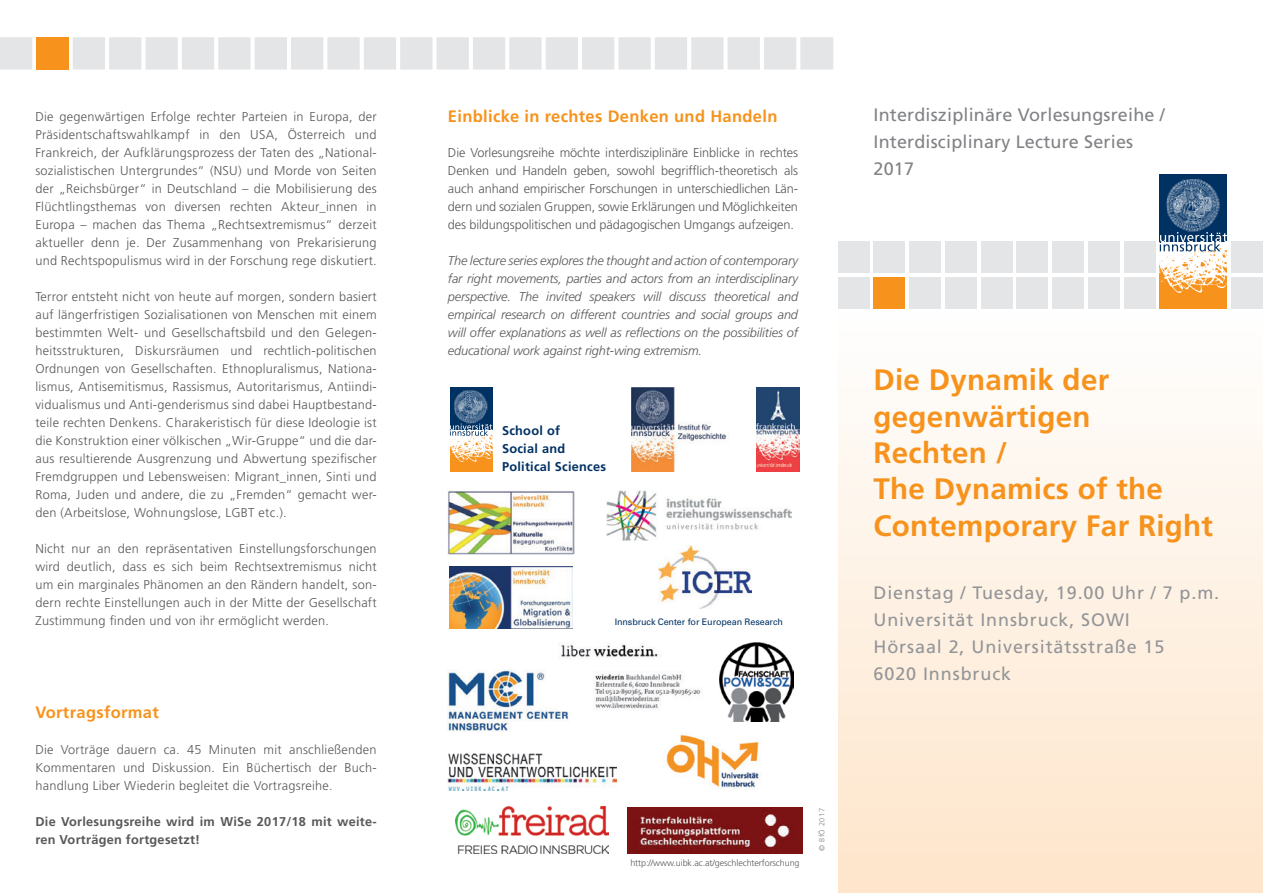
<style>
.page{position:relative;width:1263px;height:893px;background:#fff}
.page>*{position:absolute;margin:0;border:0;box-sizing:border-box;transform-origin:0 0}
.t1{font:700 29.55px/36.5px "Frutiger";letter-spacing:.01em;color:#f7931d}
.t2{font:18px/27px "Frutiger";letter-spacing:.05em;color:#939598}
.t3{font:18px/27px "Frutiger";letter-spacing:.01em;color:#808285}
.t4{font:700 16.5px "Frutiger";letter-spacing:.02em;color:#f7931d}
.t5{font:300 12.75px/18px "Frutiger";letter-spacing:.02em;color:#57585a;text-align:justify}
.t6{font:italic 300 12.75px/18px "Frutiger";letter-spacing:-.01em;color:#57585a;text-align:justify}
.t7{font:700 12.75px/18px "Frutiger";letter-spacing:.02em;color:#57585a}
.t8{font:700 12.75px/18px "Frutiger";letter-spacing:.02em;color:#003163}
.t9{font:300 9px "Frutiger";letter-spacing:-.01em;color:#57585a}
.t10{font:9px "Univers";letter-spacing:-.01em;color:#003163}
.t11{font:300 7.5px "Frutiger";letter-spacing:.055em;color:#808285}
</style>
<div class="page">
<div style="left:838px;top:312px;width:425px;height:581px;background:linear-gradient(to bottom,#fefefe,#fee5ca)"></div>
<svg style="left:0;top:37px;width:833px;height:33px;background:#e8e4e1"></svg>
<div style="left:1160px;top:241px;width:67px;height:68px;background:#f7931d"></div>
<img style="left:1160px;top:251px;width:67px;height:42px">
<div style="left:1160px;top:174px;width:67px;height:68px;background:#003163"></div>
<svg style="left:1160px;top:232px;width:67px;height:19px"></svg>
<img style="left:1165px;top:178px;width:55px;height:55px">
<div style="left:450px;top:430px;width:42px;height:42px;background:#f7931d"></div>
<img style="left:450px;top:436px;width:42px;height:26px">
<div style="left:450px;top:387px;width:42px;height:43px;background:#003163"></div>
<svg style="left:450px;top:424px;width:42px;height:12px"></svg>
<img style="left:454px;top:390px;width:34px;height:34px">
<div style="left:1124px;top:277px;width:32px;height:32px;background:#e4e5e7"></div>
<div style="left:873px;top:277px;width:32px;height:32px;background:#f7931d"></div>
<div style="left:838px;top:277px;width:31px;height:32px;background:#e4e5e7"></div>
<div style="left:1088px;top:277px;width:32px;height:32px;background:#e4e5e7"></div>
<div style="left:1052px;top:277px;width:32px;height:32px;background:#e4e5e7"></div>
<div style="left:1016px;top:277px;width:32px;height:32px;background:#e4e5e7"></div>
<div style="left:981px;top:277px;width:31px;height:32px;background:#e4e5e7"></div>
<div style="left:945px;top:277px;width:32px;height:32px;background:#e4e5e7"></div>
<div style="left:909px;top:277px;width:32px;height:32px;background:#e4e5e7"></div>
<div style="left:1088px;top:241px;width:32px;height:32px;background:#e4e5e7"></div>
<div style="left:1052px;top:241px;width:32px;height:32px;background:#e4e5e7"></div>
<div style="left:1016px;top:241px;width:32px;height:32px;background:#e4e5e7"></div>
<div style="left:981px;top:241px;width:31px;height:32px;background:#e4e5e7"></div>
<div style="left:945px;top:241px;width:32px;height:32px;background:#e4e5e7"></div>
<div style="left:873px;top:241px;width:32px;height:32px;background:#e4e5e7"></div>
<div style="left:838px;top:241px;width:31px;height:32px;background:#e4e5e7"></div>
<div style="left:909px;top:241px;width:32px;height:32px;background:#e4e5e7"></div>
<div style="left:1231px;top:277px;width:32px;height:32px;background:#e4e5e7"></div>
<div style="left:1231px;top:241px;width:32px;height:32px;background:#e4e5e7"></div>
<div style="left:1124px;top:241px;width:32px;height:32px;background:#e4e5e7"></div>
<img style="left:757px;top:387px;width:42px;height:85px">
<img style="left:666px;top:734px;width:93px;height:55px">
<img style="left:448px;top:490px;width:126px;height:65px">
<img style="left:449px;top:567px;width:123px;height:61px">
<img style="left:448px;top:670px;width:121px;height:61px">
<img style="left:456px;top:806px;width:153px;height:48px">
<img style="left:448px;top:753px;width:169px;height:37px">
<img style="left:628px;top:807px;width:174px;height:46px">
<img style="left:720px;top:642px;width:73px;height:80px">
<img style="left:558px;top:642px;width:143px;height:68px">
<img style="left:631px;top:387px;width:96px;height:85px">
<img style="left:606px;top:490px;width:185px;height:51px">
<img style="left:659px;top:546px;width:92px;height:63px">
<p class="t5" style="left:35px;top:107px;width:343px">Die gegenwärtigen Erfolge rechter Parteien in Europa, der Präsidentschaftswahlkampf in den USA, Österreich und Frankreich, der Aufklärungsprozess der Taten des „National&shy;sozialistischen Untergrundes“ (NSU) und Morde von Seiten der „Reichsbürger“ in Deutschland – die Mobilisierung des Flüchtlingsthemas von diversen rechten Akteur_innen in Europa – machen das Thema „Rechtsextremismus“ derzeit aktueller denn je. Der Zusammenhang von Prekarisierung und Rechtspopulismus wird in der Forschung rege diskutiert.</p>
<p class="t5" style="left:35px;top:288px;width:343px">Terror entsteht nicht von heute auf morgen, sondern basiert auf längerfristigen Sozialisationen von Menschen mit einem bestimmten Welt- und Gesellschaftsbild und den Gelegen&shy;heitsstrukturen, Diskursräumen und rechtlich-politischen Ordnungen von Gesellschaften. Ethnopluralismus, Nationa&shy;lismus, Antisemitismus, Rassismus, Autoritarismus, Antiindi&shy;vidualismus und Anti-genderismus sind dabei Hauptbestand&shy;teile rechten Denkens. Charakeristisch für diese Ideologie ist die Konstruktion einer völkischen „Wir-Gruppe“ und die dar&shy;aus resultierende Ausgrenzung und Abwertung spezifischer Fremdgruppen und Lebensweisen: Migrant_innen, Sinti und Roma, Juden und andere, die zu „Fremden“ gemacht wer&shy;den (Arbeitslose, Wohnungslose, LGBT etc.).</p>
<p class="t5" style="left:35px;top:540px;width:343px">Nicht nur an den repräsentativen Einstellungsforschungen wird deutlich, dass es sich beim Rechtsextremismus nicht um ein marginales Phänomen an den Rändern handelt, son&shy;dern rechte Einstellungen auch in der Mitte der Gesellschaft Zustimmung finden und von ihr ermöglicht werden.</p>
<p class="t4" style="left:448px;top:107px;width:331px">Einblicke in rechtes Denken und Handeln</p>
<p class="t5" style="left:448px;top:143px;width:352px">Die Vorlesungsreihe möchte interdisziplinäre Einblicke in rechtes Denken und Handeln geben, sowohl begrifflich-theoretisch als auch anhand empirischer Forschungen in unterschiedlichen Län&shy;dern und sozialen Gruppen, sowie Erklärungen und Möglichkeiten des bildungspolitischen und pädagogischen Umgangs aufzeigen.</p>
<p class="t6" style="left:448px;top:251px;width:352px">The lecture series explores the thought and action of contemporary far right movements, parties and actors from an interdisciplinary perspective. The invited speakers will discuss theoretical and empirical research on different countries and social groups and will offer explanations as well as reflections on the possibilities of educational work against right-wing extremism.</p>
<p class="t8" style="left:502px;top:421px;width:106px">School of<br>Social and<br>Political Sciences</p>
<p class="t10" style="left:615px;top:617px;width:170px">Innsbruck Center for European Research</p>
<p class="t4" style="left:35px;top:702px;width:125px">Vortragsformat</p>
<p class="t5" style="left:35px;top:740px;width:343px">Die Vorträge dauern ca. 45 Minuten mit anschließenden Kommentaren und Diskussion. Ein Büchertisch der Buch&shy;handlung Liber Wiederin begleitet die Vortragsreihe.</p>
<p class="t7" style="left:35px;top:812px;width:343px">Die Vorlesungsreihe wird im WiSe 2017/18 mit weite&shy;ren Vorträgen fortgesetzt!</p>
<p class="t11" style="left:818px;top:851px;width:44px;rotate:-90deg">© BfÖ 2017</p>
<p class="t9" style="left:630px;top:858px;width:171px">http://www.uibk.ac.at/geschlechterforschung</p>
<h2 class="t3" style="left:873px;top:101px;width:293px">Interdisziplinäre Vorlesungsreihe /<br>Interdisciplinary Lecture Series<br>2017</h2>
<h1 class="t1" style="left:873px;top:362px;width:341px">Die Dynamik der gegenwärtigen<br>Rechten /<br>The Dynamics of the<br>Contemporary Far Right</h1>
<h2 class="t2" style="left:873px;top:579px;width:347px">Dienstag / Tuesday, 19.00 Uhr / 7 p.m.<br>Universität Innsbruck, SOWI<br>Hörsaal 2, Universitätsstraße 15<br>6020 Innsbruck</h2>
</div>
